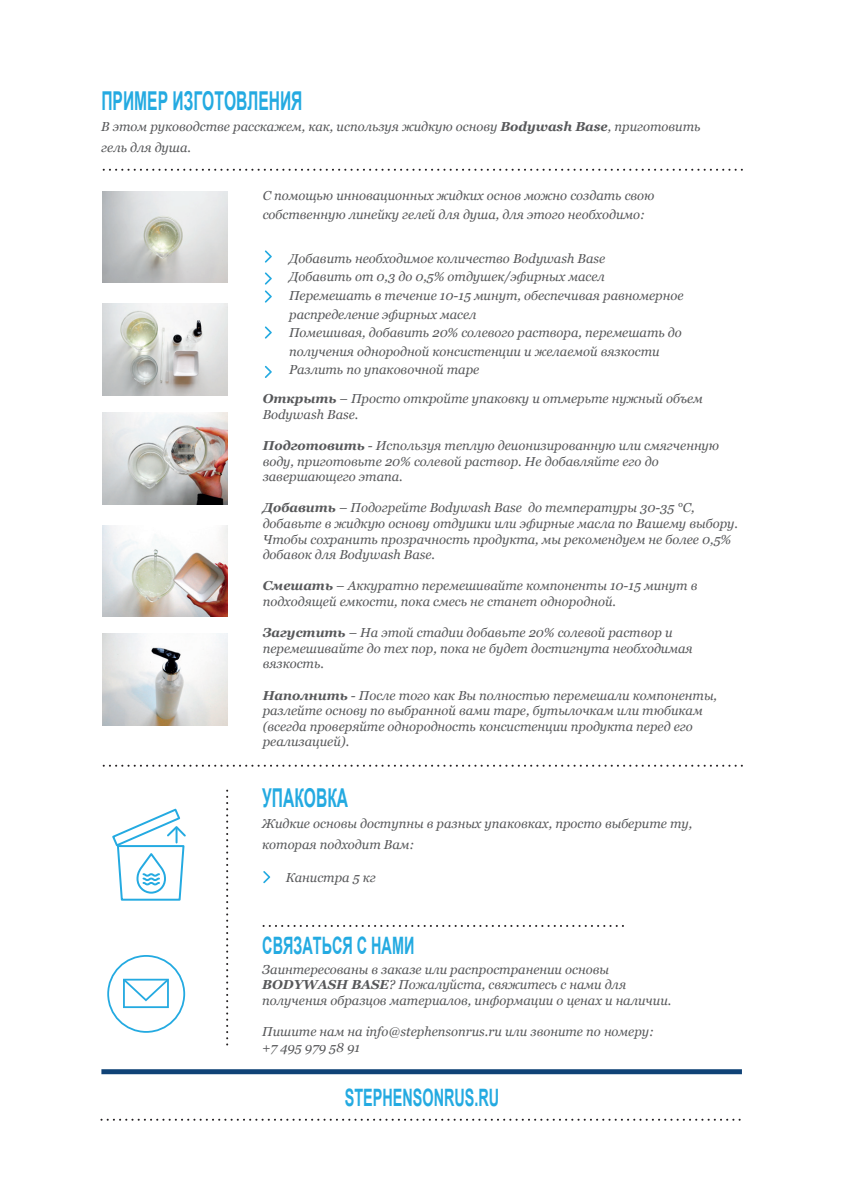
<style>
.page{position:relative;width:844px;height:1192px;background:#fff}
.page>*{position:absolute;margin:0;border:0;box-sizing:border-box;transform-origin:0 0}
.t1{font:700 26px "Arial";color:#24aae1;scale:.6 1}
.t2{font:700 24px "Arial";color:#24aae1;scale:.6 1}
.t3{font:italic 13px/15.6px "Georgia";color:#57585a}
.s1{font-weight:700}
</style>
<div class="page">
<div style="left:101px;top:1069px;width:640px;height:5px;background:#104377"></div>
<svg style="left:101px;top:1119px;width:640px;height:2px"></svg>
<svg style="left:226px;top:791px;width:2px;height:254px"></svg>
<svg style="left:102px;top:765px;width:639px;height:2px"></svg>
<svg style="left:102px;top:169px;width:639px;height:2px"></svg>
<svg style="left:263px;top:925px;width:360px;height:2px"></svg>
<svg style="left:263px;top:871px;width:7px;height:12px"></svg>
<div style="left:107px;top:955px;width:78px;height:78px;border:2px solid #24aae1;border-radius:50%"></div>
<div style="left:123px;top:979px;width:46px;height:29px;border:2px solid #24aae1"></div>
<svg style="left:123px;top:978px;width:46px;height:25px"></svg>
<svg style="left:112px;top:808px;width:74px;height:93px"></svg>
<img style="left:102px;top:191px;width:125px;height:92px">
<img style="left:102px;top:304px;width:126px;height:91px">
<img style="left:102px;top:413px;width:126px;height:91px">
<img style="left:102px;top:633px;width:126px;height:92px">
<img style="left:102px;top:525px;width:126px;height:92px">
<svg style="left:265px;top:250px;width:7px;height:13px"></svg>
<svg style="left:265px;top:272px;width:7px;height:31px"></svg>
<svg style="left:265px;top:326px;width:7px;height:13px"></svg>
<svg style="left:265px;top:366px;width:7px;height:12px"></svg>
<h1 class="t1" style="left:101px;top:83px;width:336px">ПРИМЕР ИЗГОТОВЛЕНИЯ</h1>
<p class="t3" style="left:101px;top:116px;width:600px;line-height:21.6px">В этом руководстве расскажем, как, используя жидкую основу <span class="s1">Bodywash Base</span>, приготовить гель для душа.</p>
<p class="t3" style="left:262px;top:186px;width:393px;line-height:18.6px">С помощью инновационных жидких основ можно создать свою собственную линейку гелей для душа, для этого необходимо:</p>
<p class="t3" style="left:289px;top:249px;width:396px;line-height:18.6px">Добавить необходимое количество Bodywash Base<br>Добавить от 0,3 до 0,5% отдушек/эфирных масел Перемешать в течение 10-15 минут, обеспечивая равномерное распределение эфирных масел<br>Помешивая, добавить 20% солевого раствора, перемешать до получения однородной консистенции и желаемой вязкости Разлить по упаковочной таре</p>
<p class="t3" style="left:262px;top:391px;width:441px"><span class="s1">Открыть</span> – Просто откройте упаковку и отмерьте нужный объем<br>Bodywash Base.</p>
<p class="t3" style="left:262px;top:438px;width:458px"><span class="s1">Подготовить</span> - Используя теплую деионизированную или смягченную воду, приготовьте 20% солевой раствор. Не добавляйте его до завершающего этапа.</p>
<p class="t3" style="left:262px;top:500px;width:476px"><span class="s1">Добавить</span> – Подогрейте Bodywash Base до температуры 30-35 °C, добавьте в жидкую основу отдушки или эфирные масла по Вашему выбору.<br>Чтобы сохранить прозрачность продукта, мы рекомендуем не более 0,5% добавок для Bodywash Base.</p>
<p class="t3" style="left:262px;top:578px;width:436px"><span class="s1">Смешать</span> – Аккуратно перемешивайте компоненты 10-15 минут в подходящей емкости, пока смесь не станет однородной.</p>
<p class="t3" style="left:262px;top:625px;width:431px"><span class="s1">Загустить</span> – На этой стадии добавьте 20% солевой раствор и перемешивайте до тех пор, пока не будет достигнута необходимая вязкость.</p>
<p class="t3" style="left:262px;top:687px;width:456px"><span class="s1">Наполнить</span> - После того как Вы полностью перемешали компоненты, разлейте основу по выбранной вами таре, бутылочкам или тюбикам (всегда проверяйте однородность консистенции продукта перед его реализацией).</p>
<h1 class="t1" style="left:262px;top:780px;width:145px">УПАКОВКА</h1>
<p class="t3" style="left:262px;top:812px;width:431px;line-height:21.6px">Жидкие основы доступны в разных упаковках, просто выберите ту, которая подходит Вам:</p>
<p class="t3" style="left:286px;top:869px;width:92px">Канистра 5 кг</p>
<h2 class="t2" style="left:262px;top:929px;width:255px">СВЯЗАТЬСЯ С НАМИ</h2>
<p class="t3" style="left:262px;top:962px;width:410px">Заинтересованы в заказе или распространении основы<br><span class="s1">BODYWASH BASE</span>? Пожалуйста, свяжитесь с нами для получения образцов материалов, информации о ценах и наличии.</p>
<p class="t3" style="left:262px;top:1024px;width:393px">Пишите нам на info@stephensonrus.ru или звоните по номеру: +7 495 979 58 91</p>
<h2 class="t2" style="left:344px;top:1081px;width:259px">STEPHENSONRUS.RU</h2>
</div>
